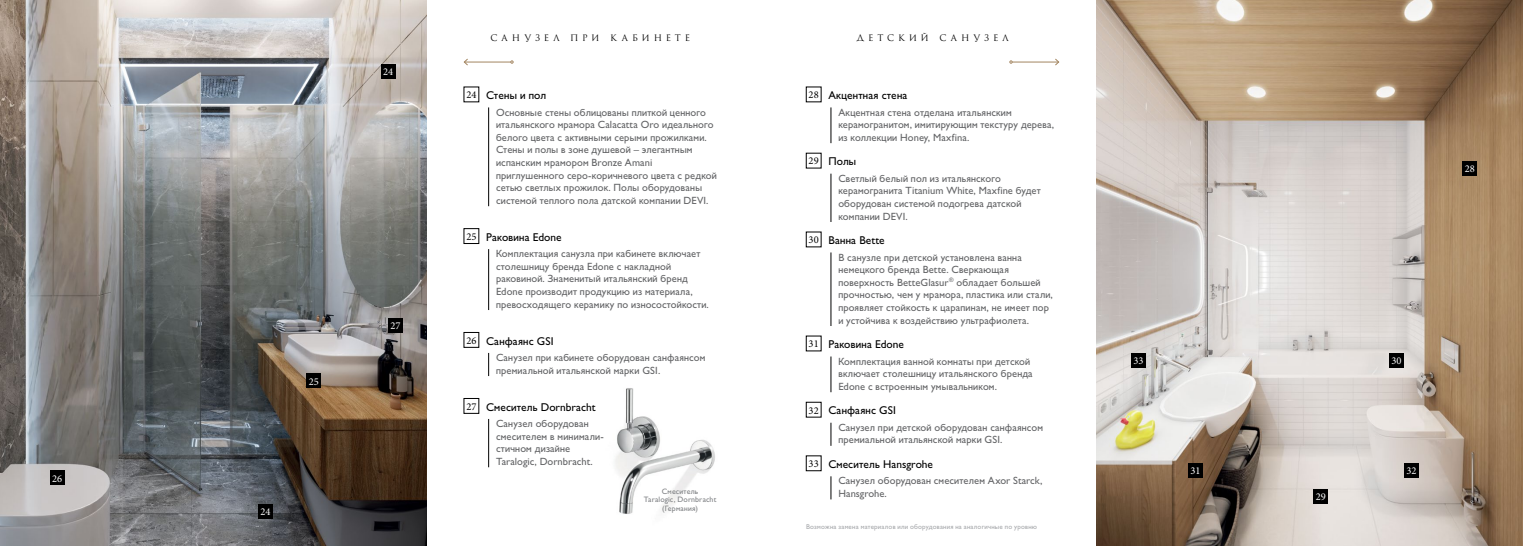
<style>
.page{position:relative;width:1523px;height:546px;background:#fff}
.page>*{position:absolute;margin:0;border:0;box-sizing:border-box;transform-origin:0 0}
.t1{font:11.38px "Gals C";letter-spacing:.015em;color:#000}
.t2{font:10.5px/12.6px "Gals C";letter-spacing:.015em;color:#636466}
.t3{font:10.5px "Minion Pro";color:#fff}
.t4{font:8.75px "Romul C";letter-spacing:.455em;color:#000}
.t5{font:7.88px/8.8px "Gals C";letter-spacing:.015em;color:#808285;text-align:center}
.t6{font:7px "Gals C";letter-spacing:.035em;color:#a7a9ac}
.s1{font-family:"Minion Pro";font-size:10.5px}
</style>
<div class="page">
<hr style="left:1012px;top:62px;width:47px;height:1px;background:#a38560">
<svg style="left:1054px;top:58px;width:6px;height:8px"></svg>
<hr style="left:464px;top:62px;width:47px;height:1px;background:#a38560">
<svg style="left:463px;top:58px;width:5px;height:8px"></svg>
<img style="left:1096px;top:0;width:427px;height:546px">
<img style="left:0;top:0;width:427px;height:546px">
<div style="left:1462px;top:161px;width:15px;height:15px;background:#000"></div>
<div style="left:1389px;top:352px;width:15px;height:15px;background:#000"></div>
<div style="left:1188px;top:463px;width:15px;height:15px;background:#000"></div>
<div style="left:1404px;top:463px;width:15px;height:15px;background:#000"></div>
<div style="left:1131px;top:352px;width:15px;height:15px;background:#000"></div>
<hr style="left:831px;top:107px;width:1px;height:36px;background:#000">
<hr style="left:831px;top:174px;width:1px;height:48px;background:#000">
<hr style="left:831px;top:252px;width:1px;height:74px;background:#000">
<hr style="left:831px;top:356px;width:1px;height:36px;background:#000">
<svg style="left:831px;top:422px;width:1px;height:24px"></svg>
<svg style="left:831px;top:476px;width:1px;height:23px"></svg>
<div style="left:1313px;top:489px;width:15px;height:15px;background:#000"></div>
<img style="left:615px;top:388px;width:100px;height:126px">
<hr style="left:488px;top:107px;width:1px;height:99px;background:#000">
<hr style="left:488px;top:249px;width:1px;height:61px;background:#000">
<svg style="left:488px;top:353px;width:1px;height:23px"></svg>
<hr style="left:488px;top:419px;width:1px;height:48px;background:#000">
<div style="left:464px;top:332px;width:15px;height:15px;border:1px solid #000"></div>
<div style="left:388px;top:317px;width:15px;height:15px;background:#000"></div>
<div style="left:381px;top:64px;width:15px;height:15px;background:#000"></div>
<div style="left:258px;top:504px;width:15px;height:14px;background:#000"></div>
<div style="left:306px;top:373px;width:15px;height:15px;background:#000"></div>
<div style="left:50px;top:470px;width:14px;height:15px;background:#000"></div>
<p class="t3" style="left:52px;top:471px;width:12px">26</p>
<p class="t3" style="left:383px;top:65px;width:12px">24</p>
<p class="t3" style="left:309px;top:374px;width:12px">25</p>
<p class="t3" style="left:260px;top:504px;width:12px">24</p>
<p class="t3" style="left:391px;top:318px;width:12px">27</p>
<p class="t4" style="left:490px;top:33px;width:201px">САНУЗЕЛ при кабинете</p>
<p class="t1" style="left:466px;top:89px;width:81px"><span class="s1">24</span> Стены и пол</p>
<p class="t2" style="left:496px;top:106px;width:222px">Основные стены облицованы плиткой ценного итальянского мрамора Calacatta Oro идеального белого цвета с активными серыми прожилками.<br>Стены и полы в зоне душевой – элегантным испанским мрамором Bronze Amani приглушенного серо-коричневого цвета с редкой сетью светлых прожилок. Полы оборудованы системой теплого пола датской компании DEVI.</p>
<p class="t1" style="left:466px;top:231px;width:97px"><span class="s1">25</span> Раковина Edone</p>
<p class="t2" style="left:496px;top:247px;width:214px">Комплектация санузла при кабинете включает столешницу бренда Edone с накладной раковиной. Знаменитый итальянский бренд Edone производит продукцию из материала, превосходящего керамику по износостойкости.</p>
<p class="t1" style="left:466px;top:335px;width:89px"><span class="s1">26</span> Санфаянс GSI</p>
<p class="t2" style="left:496px;top:351px;width:211px">Санузел при кабинете оборудован санфаянсом премиальной итальянской марки GSI.</p>
<p class="t1" style="left:466px;top:401px;width:131px"><span class="s1">27</span> Смеситель Dornbracht</p>
<p class="t2" style="left:496px;top:417px;width:109px">Санузел оборудован смесителем в минимали&shy;стичном дизайне<br>Taralogic, Dornbracht.</p>
<p class="t5" style="left:644px;top:487px;width:74px">Смеситель<br>Taralogic, Dornbracht (Германия)</p>
<p class="t4" style="left:857px;top:33px;width:154px">ДЕТСКий САНУЗЕЛ</p>
<p class="t1" style="left:809px;top:89px;width:100px"><span class="s1">28</span> Акцентная стена</p>
<p class="t2" style="left:838px;top:106px;width:217px">Акцентная стена отделана итальянским керамогранитом, имитирующим текстуру дерева, из коллекции Honey, Maxfina.</p>
<p class="t1" style="left:809px;top:156px;width:49px"><span class="s1">29</span> Полы</p>
<p class="t2" style="left:838px;top:172px;width:204px">Светлый белый пол из итальянского керамогранита Titanium White, Maxfine будет оборудован системой подогрева датской компании DEVI.</p>
<p class="t1" style="left:809px;top:234px;width:78px"><span class="s1">30</span> Ванна Bette</p>
<p class="t2" style="left:838px;top:251px;width:216px">В санузле при детской установлена ванна немецкого бренда Bette. Сверкающая поверхность BetteGlasur<sup>®</sup> обладает большей прочностью, чем у мрамора, пластика или стали, проявляет стойкость к царапинам, не имеет пор и устойчива к воздействию ультрафиолета.</p>
<p class="t1" style="left:809px;top:338px;width:97px"><span class="s1">31</span> Раковина Edone</p>
<p class="t2" style="left:838px;top:355px;width:196px">Комплектация ванной комнаты при детской включает столешницу итальянского бренда<br>Edone с встроенным умывальником.</p>
<p class="t1" style="left:809px;top:405px;width:89px"><span class="s1">32</span> Санфаянс GSI</p>
<p class="t2" style="left:838px;top:421px;width:206px">Санузел при детской оборудован санфаянсом премиальной итальянской марки GSI.</p>
<p class="t1" style="left:809px;top:458px;width:126px"><span class="s1">33</span> Смеситель Hansgrohe</p>
<p class="t2" style="left:838px;top:475px;width:206px">Санузел оборудован смесителем Axor Starck,<br>Hansgrohe.</p>
<p class="t6" style="left:806px;top:523px;width:232px">Возможна замена материалов или оборудования на аналогичные по уровню</p>
<p class="t3" style="left:1465px;top:162px;width:12px">28</p>
<p class="t3" style="left:1133px;top:353px;width:12px">33</p>
<p class="t3" style="left:1391px;top:353px;width:12px">30</p>
<p class="t3" style="left:1190px;top:464px;width:12px">31</p>
<p class="t3" style="left:1406px;top:464px;width:12px">32</p>
<p class="t3" style="left:1316px;top:489px;width:12px">29</p>
</div>
